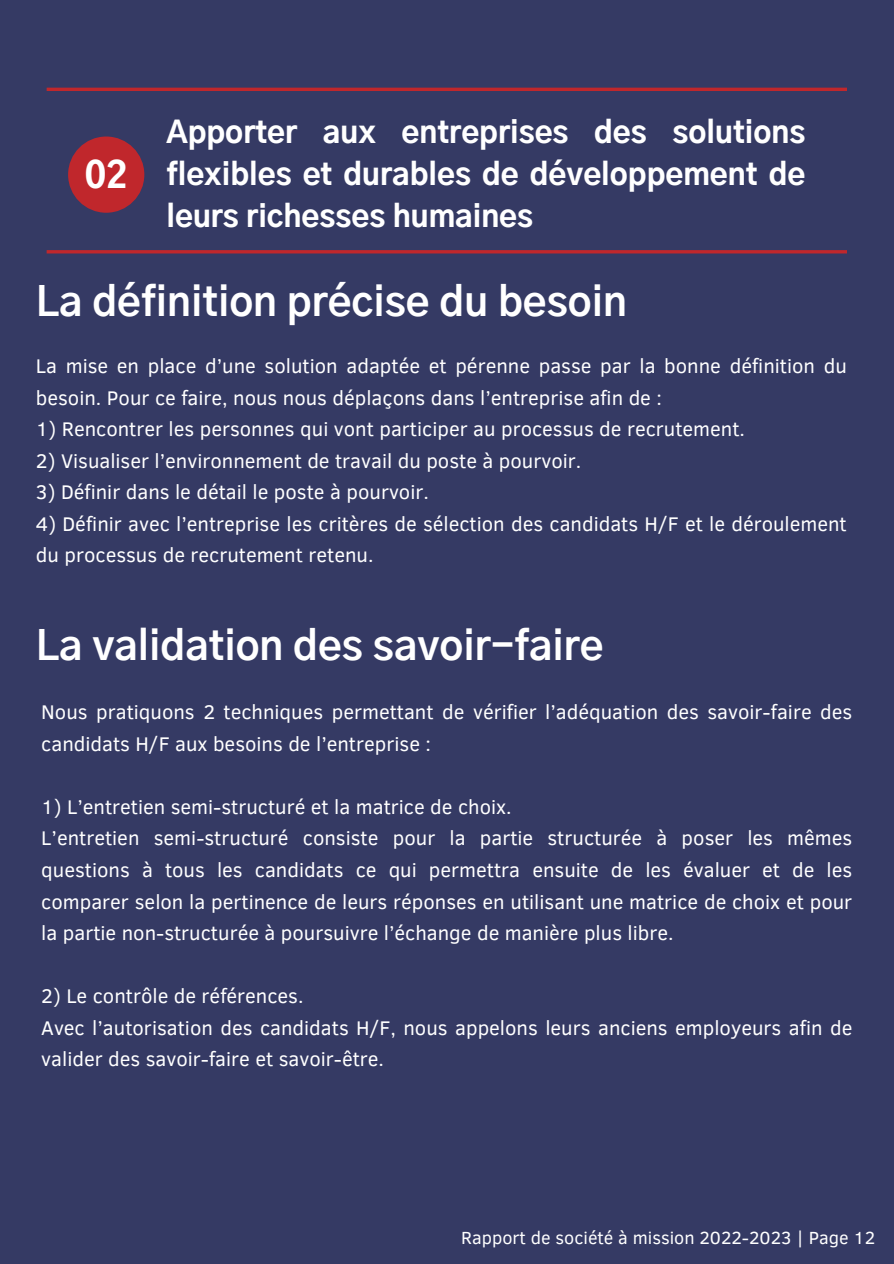
<style>
.page{position:relative;width:894px;height:1264px;background:#fff}
.page>*{position:absolute;margin:0;border:0;box-sizing:border-box;transform-origin:0 0}
.t1{font:700 40.5px "Gothic A1";color:#fff}
.t2{font:800 36px "Gothic A1";color:#fff}
.t3{font:800 30px/41.7px "Gothic A1";color:#fff;text-align:justify}
.t4{font:20.25px/31.5px "Clear Sans";color:#fff}
.t5{font:18px "Clear Sans";color:#fff}
</style>
<div class="page">
<div style="left:0;top:0;width:893px;height:1263px;background:#353a64"></div>
<hr style="left:47px;top:88px;width:799px;height:3px;background:#c0272c">
<div style="left:68px;top:136px;width:76px;height:77px;background:#c0272c;border-radius:50%"></div>
<hr style="left:47px;top:250px;width:799px;height:3px;background:#c0272c">
<h2 class="t2" style="left:85px;top:159px;width:44px">02</h2>
<p class="t3" style="left:166px;top:113px;width:640px">Apporter aux entreprises des solutions flexibles et durables de développement de leurs richesses humaines</p>
<h1 class="t1" style="left:36px;top:283px;width:592px">La définition précise du besoin</h1>
<h3 class="t4" style="left:36px;top:349px;width:812px">La mise en place d’une solution adaptée et pérenne passe par la bonne définition du besoin. Pour ce faire, nous nous déplaçons dans l’entreprise afin de :</h3>
<h3 class="t4" style="left:36px;top:412px;width:710px">1) Rencontrer les personnes qui vont participer au processus de recrutement.</h3>
<h3 class="t4" style="left:36px;top:444px;width:547px">2) Visualiser l’environnement de travail du poste à pourvoir.</h3>
<h3 class="t4" style="left:36px;top:475px;width:394px">3) Définir dans le détail le poste à pourvoir.</h3>
<h3 class="t4" style="left:36px;top:507px;width:812px">4) Définir avec l’entreprise les critères de sélection des candidats H/F et le déroulement du processus de recrutement retenu.</h3>
<h1 class="t1" style="left:36px;top:627px;width:569px">La validation des savoir-faire</h1>
<h3 class="t4" style="left:41px;top:695px;width:812px">Nous pratiquons 2 techniques permettant de vérifier l’adéquation des savoir-faire des candidats H/F aux besoins de l’entreprise :</h3>
<h3 class="t4" style="left:41px;top:790px;width:812px">1) L’entretien semi-structuré et la matrice de choix.<br>L’entretien semi-structuré consiste pour la partie structurée à poser les mêmes questions à tous les candidats ce qui permettra ensuite de les évaluer et de les comparer selon la pertinence de leurs réponses en utilisant une matrice de choix et pour la partie non-structurée à poursuivre l’échange de manière plus libre.</h3>
<h3 class="t4" style="left:41px;top:979px;width:812px">2) Le contrôle de références.<br>Avec l’autorisation des candidats H/F, nous appelons leurs anciens employeurs afin de valider des savoir-faire et savoir-être.</h3>
<p class="t5" style="left:461px;top:1224px;width:415px">Rapport de société à mission 2022-2023 | Page 12</p>
</div>
